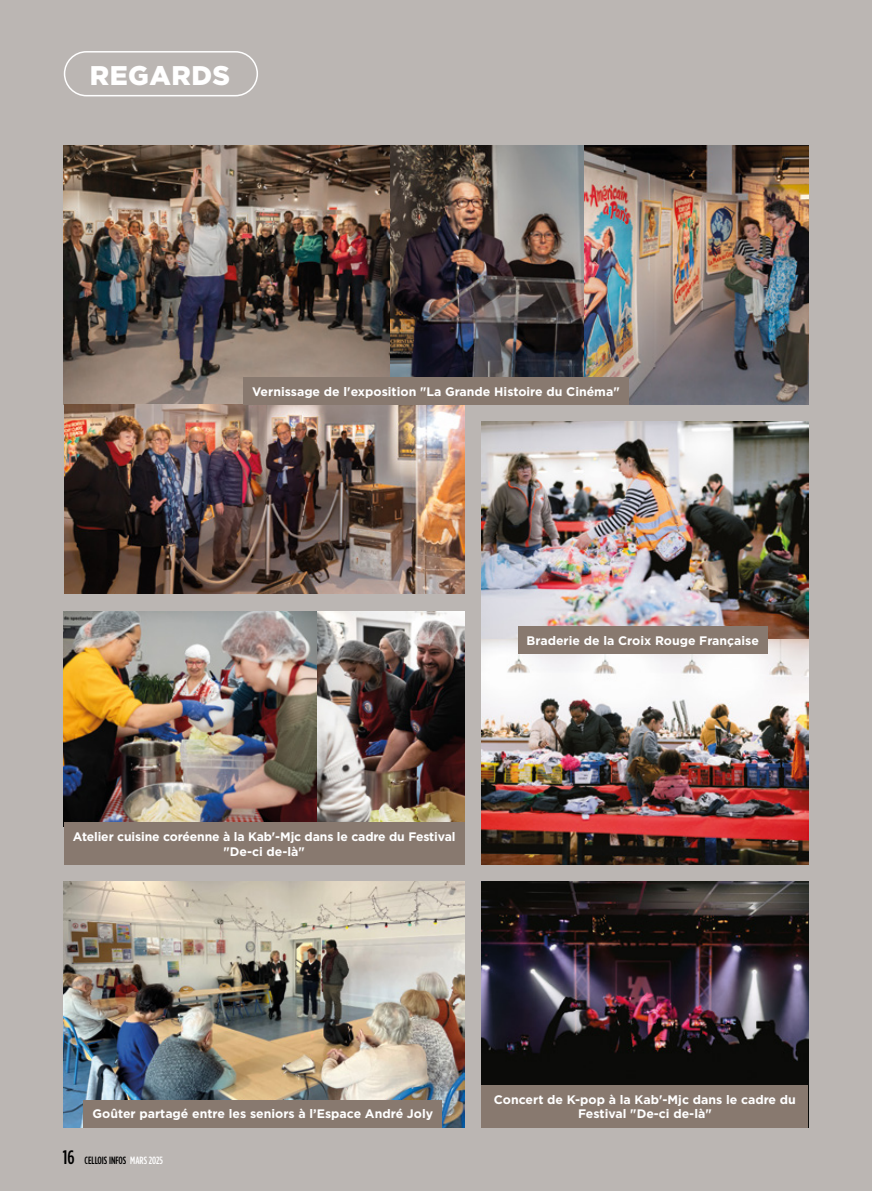
<style>
.page{position:relative;width:872px;height:1191px;background:#bbb6b3}
.page>*{position:absolute;margin:0;border:0;box-sizing:border-box;transform-origin:0 0}
.t1{font:900 27px "Gotham";letter-spacing:.02em;color:#fff}
.t2{font:700 12.3px/14.9px "Gotham";color:#fff;text-align:center}
.t3{font:500 10.5px "Gotham Condensed";color:#000}
.s1{font-size:19.5px}
.s2{color:#fff}
</style>
<div class="page">
<div style="left:64px;top:51px;width:194px;height:45px;border:2px solid #fff;border-radius:22px"></div>
<img style="left:64px;top:881px;width:400px;height:246px">
<div style="left:84px;top:1099px;width:358px;height:28px;background:#88796f"></div>
<img style="left:64px;top:611px;width:254px;height:211px">
<img style="left:318px;top:611px;width:146px;height:211px">
<div style="left:64px;top:822px;width:400px;height:42px;background:#88796f"></div>
<img style="left:64px;top:146px;width:744px;height:259px">
<img style="left:481px;top:422px;width:327px;height:442px">
<div style="left:518px;top:626px;width:249px;height:27px;background:#88796f"></div>
<img style="left:481px;top:881px;width:327px;height:204px">
<div style="left:481px;top:1085px;width:327px;height:42px;background:#88796f"></div>
<img style="left:64px;top:405px;width:400px;height:188px">
<div style="left:243px;top:377px;width:385px;height:28px;background:#88796f"></div>
<h1 class="t1" style="left:90px;top:56px;width:142px">REGARDS</h1>
<p class="t2" style="left:252px;top:384px;width:369px">Vernissage de l'exposition "La Grande Histoire du Cinéma"</p>
<p class="t2" style="left:526px;top:633px;width:234px">Braderie de la Croix Rouge Française</p>
<p class="t2" style="left:73px;top:829px;width:384px">Atelier cuisine coréenne à la Kab'-Mjc dans le cadre du Festival "De-ci de-là"</p>
<p class="t2" style="left:92px;top:1106px;width:342px">Goûter partagé entre les seniors à l’Espace André Joly</p>
<p class="t3" style="left:63px;top:1154px;width:102px"><span class="s1">16</span> CELLOIS INFOS <span class="s2">MARS 2025</span></p>
<p class="t2" style="left:494px;top:1091px;width:303px">Concert de K-pop à la Kab'-Mjc dans le cadre du<br>Festival "De-ci de-là"</p>
</div>
